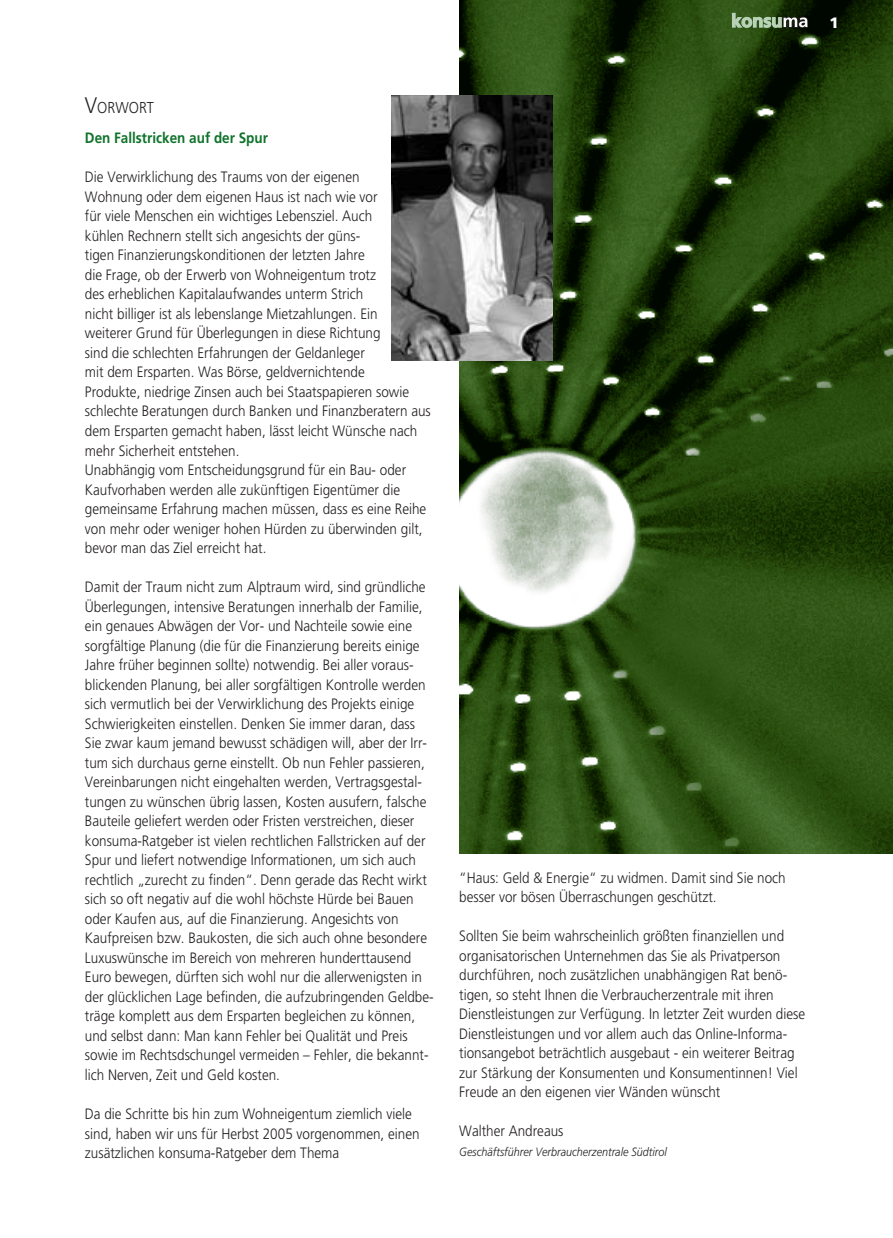
<style>
.page{position:relative;width:893px;height:1238px;background:#fff}
.page>*{position:absolute;margin:0;border:0;box-sizing:border-box;transform-origin:0 0}
.t1{font:300 15.75px "Frutiger";color:#231f20;scale:.9 1}
.t2{font:300 15px/19.5px "Frutiger";color:#231f20;scale:.9 1}
.t3{font:700 15px "Frutiger";color:#0f732b;scale:.9 1}
.t4{font:900 15px "Frutiger";color:#fff}
.t5{font:italic 300 12px "Frutiger";color:#231f20;scale:.9 1}
.s1{font-size:22.5px}
</style>
<div class="page">
<img style="left:459px;top:0;width:434px;height:853px">
<img style="left:391px;top:96px;width:162px;height:264px">
<svg style="left:732px;top:13px;width:76px;height:15px"></svg>
<p class="t4" style="left:829px;top:13px;width:11px">1</p>
<p class="t1" style="left:85px;top:99px;width:78px"><span class="s1">V</span>ORWORT</p>
<p class="t3" style="left:85px;top:129px;width:205px">Den Fallstricken auf der Spur</p>
<p class="t2" style="left:85px;top:167px;width:386px">Die Verwirklichung des Traums von der eigenen<br>Wohnung oder dem eigenen Haus ist nach wie vor<br>für viele Menschen ein wichtiges Lebensziel. Auch<br>kühlen Rechnern stellt sich angesichts der güns-<br>tigen Finanzierungskonditionen der letzten Jahre<br>die Frage, ob der Erwerb von Wohneigentum trotz<br>des erheblichen Kapitalaufwandes unterm Strich<br>nicht billiger ist als lebenslange Mietzahlungen. Ein<br>weiterer Grund für Überlegungen in diese Richtung<br>sind die schlechten Erfahrungen der Geldanleger<br>mit dem Ersparten. Was Börse, geldvernichtende<br>Produkte, niedrige Zinsen auch bei Staatspapieren sowie schlechte Beratungen durch Banken und Finanzberatern aus dem Ersparten gemacht haben, lässt leicht Wünsche nach mehr Sicherheit entstehen.<br>Unabhängig vom Entscheidungsgrund für ein Bau- oder Kaufvorhaben werden alle zukünftigen Eigentümer die gemeinsame Erfahrung machen müssen, dass es eine Reihe von mehr oder weniger hohen Hürden zu überwinden gilt, bevor man das Ziel erreicht hat.</p>
<p class="t2" style="left:85px;top:577px;width:389px">Damit der Traum nicht zum Alptraum wird, sind gründliche Überlegungen, intensive Beratungen innerhalb der Familie, ein genaues Abwägen der Vor- und Nachteile sowie eine sorgfältige Planung (die für die Finanzierung bereits einige Jahre früher beginnen sollte) notwendig. Bei aller voraus&shy;blickenden Planung, bei aller sorgfältigen Kontrolle werden sich vermutlich bei der Verwirklichung des Projekts einige Schwierigkeiten einstellen. Denken Sie immer daran, dass Sie zwar kaum jemand bewusst schädigen will, aber der Irr&shy;tum sich durchaus gerne einstellt. Ob nun Fehler passieren, Vereinbarungen nicht eingehalten werden, Vertragsgestal&shy;tungen zu wünschen übrig lassen, Kosten ausufern, falsche Bauteile geliefert werden oder Fristen verstreichen, dieser konsuma-Ratgeber ist vielen rechtlichen Fallstricken auf der Spur und liefert notwendige Informationen, um sich auch rechtlich „zurecht zu finden“. Denn gerade das Recht wirkt sich so oft negativ auf die wohl höchste Hürde bei Bauen oder Kaufen aus, auf die Finanzierung. Angesichts von Kaufpreisen bzw. Baukosten, die sich auch ohne besondere Luxuswünsche im Bereich von mehreren hunderttausend Euro bewegen, dürften sich wohl nur die allerwenigsten in der glücklichen Lage befinden, die aufzubringenden Geldbe&shy;träge komplett aus dem Ersparten begleichen zu können, und selbst dann: Man kann Fehler bei Qualität und Preis sowie im Rechtsdschungel vermeiden – Fehler, die bekannt&shy;lich Nerven, Zeit und Geld kosten.</p>
<p class="t2" style="left:85px;top:1103px;width:373px">Da die Schritte bis hin zum Wohneigentum ziemlich viele sind, haben wir uns für Herbst 2005 vorgenommen, einen zusätzlichen konsuma-Ratgeber dem Thema</p>
<p class="t2" style="left:459px;top:867px;width:364px">“Haus: Geld &amp; Energie“ zu widmen. Damit sind Sie noch besser vor bösen Überraschungen geschützt.</p>
<p class="t2" style="left:459px;top:926px;width:386px">Sollten Sie beim wahrscheinlich größten finanziellen und organisatorischen Unternehmen das Sie als Privatperson durchführen, noch zusätzlichen unabhängigen Rat benö&shy;tigen, so steht Ihnen die Verbraucherzentrale mit ihren Dienstleistungen zur Verfügung. In letzter Zeit wurden diese Dienstleistungen und vor allem auch das Online-Informa&shy;tionsangebot beträchtlich ausgebaut - ein weiterer Beitrag zur Stärkung der Konsumenten und Konsumentinnen! Viel Freude an den eigenen vier Wänden wünscht</p>
<p class="t2" style="left:459px;top:1121px;width:117px">Walther Andreaus</p>
<p class="t5" style="left:459px;top:1144px;width:232px">Geschäftsführer Verbraucherzentrale Südtirol</p>
</div>
